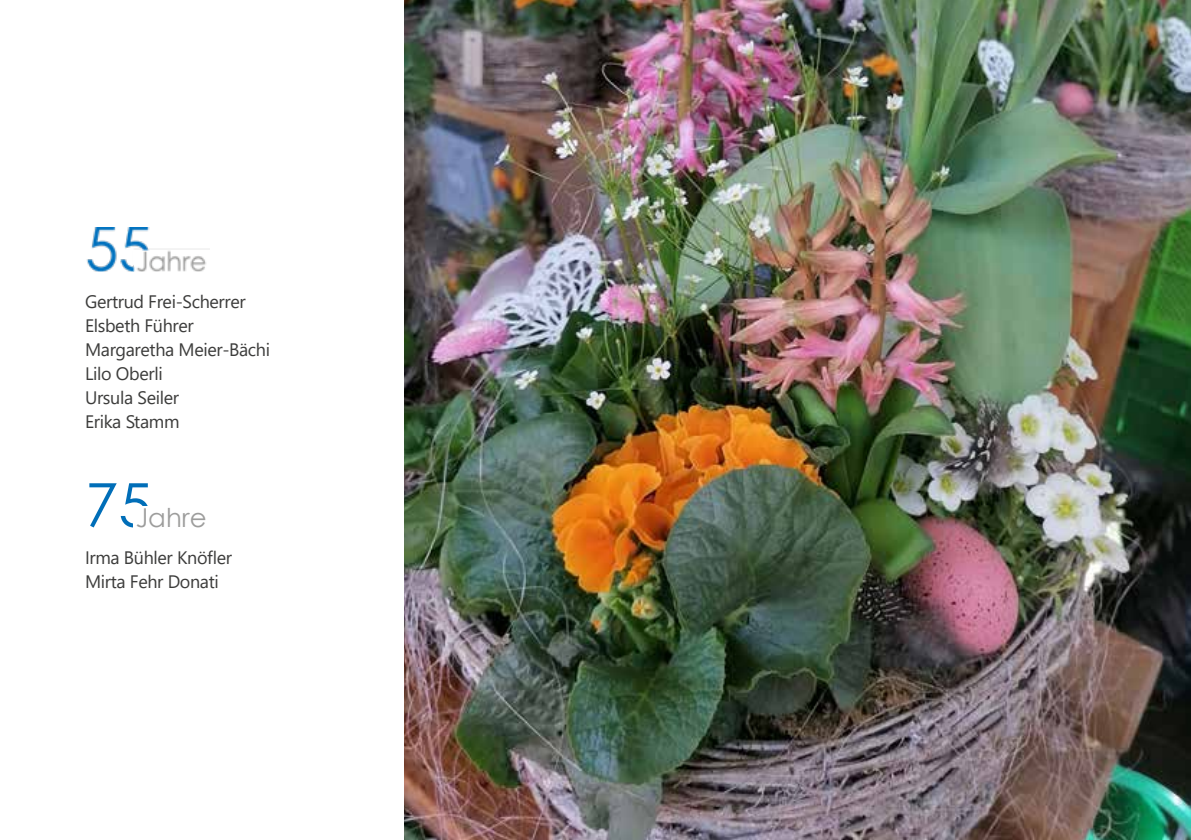
<style>
.page{position:relative;width:1191px;height:840px;background:#fff}
.page>*{position:absolute;margin:0;border:0;box-sizing:border-box;transform-origin:0 0}
.t1{font:60px "Century Gothic";color:#006eb8}
.t2{font:26px "Century Gothic";color:#9d9d9c}
.t3{font:18px/24px "Segoe UI";letter-spacing:-.02em;color:#3c3c3b}
</style>
<div class="page">
<img style="left:86px;top:227px;width:124px;height:44px">
<img style="left:404px;top:0;width:787px;height:839px">
<p class="t3" style="left:85px;top:288px;width:187px">Gertrud Frei-Scherrer<br>Elsbeth Führer<br>Margaretha Meier-Bächi<br>Lilo Oberli<br>Ursula Seiler<br>Erika Stamm</p>
<h1 class="t1" style="left:85px;top:462px;width:68px">75</h1>
<h2 class="t2" style="left:136px;top:499px;width:72px">Jahre</h2>
<p class="t3" style="left:85px;top:543px;width:149px">Irma Bühler Knöfler<br>Mirta Fehr Donati</p>
</div>
